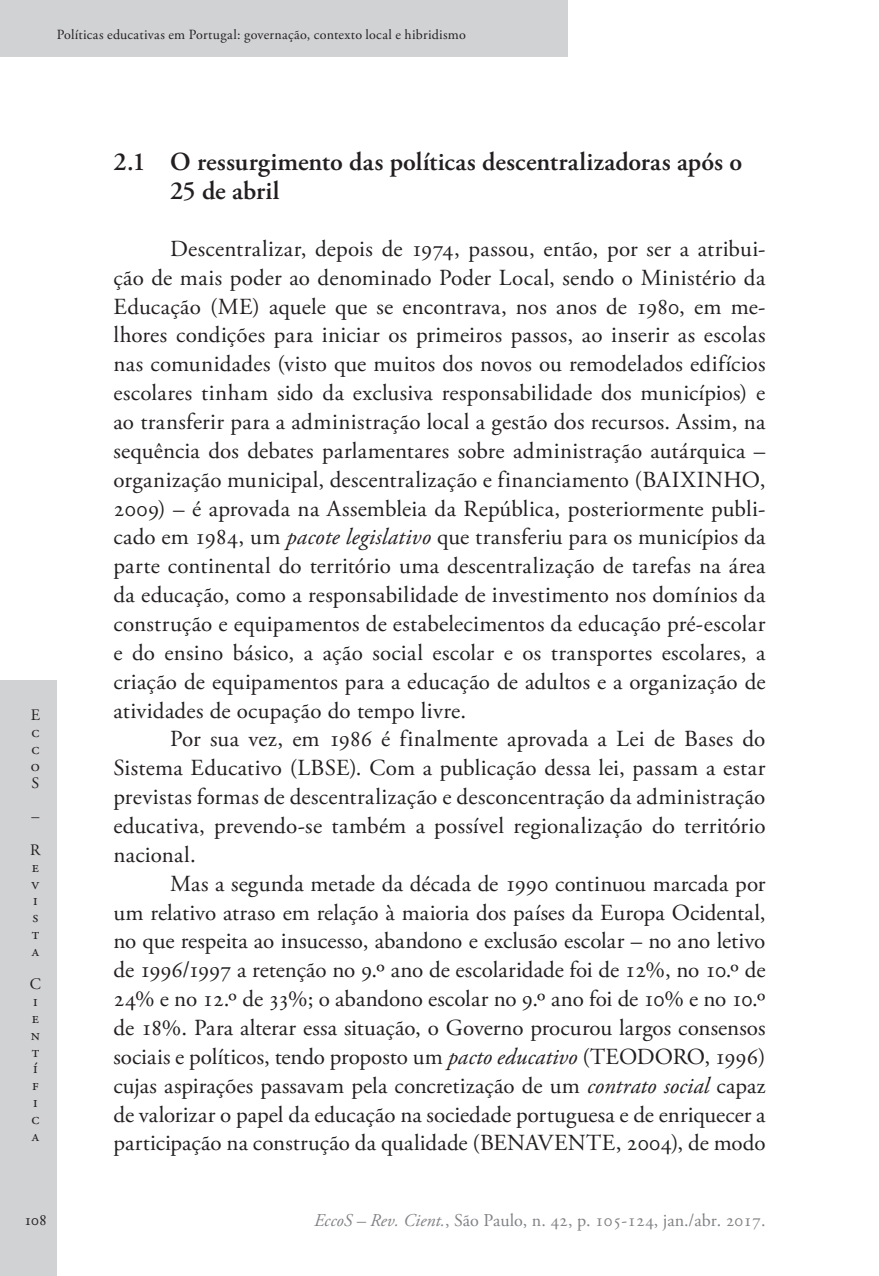
<style>
.page{position:relative;width:879px;height:1276px;background:#fff}
.page>*{position:absolute;margin:0;border:0;box-sizing:border-box;transform-origin:0 0}
.Ec_SubTitulo_-_2{font:600 26px/28.8px "Adobe Garamond Pro";letter-spacing:.005em;color:#231f20}
.Ec_Normal{font:23px/28.8px "Adobe Garamond Pro";letter-spacing:.01em;color:#231f20;text-align:justify}
.t1{font:18px "Adobe Garamond Pro";color:#808285}
.t2{font:16px/16.8px "Adobe Garamond Pro";color:#231f20;text-align:justify}
.t3{font:14px "Adobe Garamond Pro";letter-spacing:.015em;color:#231f20}
.s1{font-style:italic}
</style>
<div class="page">
<div style="left:0;top:680px;width:57px;height:596px;background:#d1d2d4"></div>
<div style="left:0;top:0;width:567px;height:57px;background:#d1d2d4"></div>
<p class="t3" style="left:57px;top:26px;width:411px">Políticas educativas em Portugal: governação, contexto local e hibridismo</p>
<p class="t2" style="left:31px;top:707px;width:11px">E c c o S</p>
<p class="t2" style="left:30px;top:800px;width:12px;line-height:33.6px">–<br>R</p>
<p class="t2" style="left:32px;top:859px;width:9px">e v i s t a</p>
<p class="t2" style="left:30px;top:976px;width:13px;text-align:left">C i e n t í f i c a</p>
<p class="Ec_SubTitulo_-_2" style="left:170px;top:148px;width:573px;text-indent:-57px">2.1 O ressurgimento das políticas descentralizadoras após o<br>25 de abril</p>
<p class="Ec_Normal" style="left:113px;top:235px;width:654px;text-indent:57px">Descentralizar, depois de 1974, passou, então, por ser a atribui&shy;ção de mais poder ao denominado Poder Local, sendo o Ministério da Educação (ME) aquele que se encontrava, nos anos de 1980, em me&shy;lhores condições para iniciar os primeiros passos, ao inserir as escolas nas comunidades (visto que muitos dos novos ou remodelados edifícios escolares tinham sido da exclusiva responsabilidade dos municípios) e ao transferir para a administração local a gestão dos recursos. Assim, na sequência dos debates parlamentares sobre administração autárquica – organização municipal, descentralização e financiamento (BAIXINHO, 2009) – é aprovada na Assembleia da República, posteriormente publi&shy;cado em 1984, um <span class="s1">pacote legislativo</span> que transferiu para os municípios da parte continental do território uma descentralização de tarefas na área da educação, como a responsabilidade de investimento nos domínios da construção e equipamentos de estabelecimentos da educação pré-escolar e do ensino básico, a ação social escolar e os transportes escolares, a criação de equipamentos para a educação de adultos e a organização de atividades de ocupação do tempo livre.</p>
<p class="Ec_Normal" style="left:113px;top:725px;width:653px;text-indent:57px">Por sua vez, em 1986 é finalmente aprovada a Lei de Bases do Sistema Educativo (LBSE). Com a publicação dessa lei, passam a estar previstas formas de descentralização e desconcentração da administração educativa, prevendo-se também a possível regionalização do território nacional.</p>
<p class="Ec_Normal" style="left:113px;top:870px;width:654px;text-indent:57px">Mas a segunda metade da década de 1990 continuou marcada por um relativo atraso em relação à maioria dos países da Europa Ocidental, no que respeita ao insucesso, abandono e exclusão escolar – no ano letivo de 1996/1997 a retenção no 9.º ano de escolaridade foi de 12%, no 10.º de 24% e no 12.º de 33%; o abandono escolar no 9.º ano foi de 10% e no 10.º de 18%. Para alterar essa situação, o Governo procurou largos consensos sociais e políticos, tendo proposto um <span class="s1">pacto educativo</span> (TEODORO, 1996) cujas aspirações passavam pela concretização de um <span class="s1">contrato social</span> capaz de valorizar o papel da educação na sociedade portuguesa e de enriquecer a participação na construção da qualidade (BENAVENTE, 2004), de modo</p>
<p class="t2" style="left:24px;top:1212px;width:24px">108</p>
<p class="t1" style="left:314px;top:1209px;width:453px"><span class="s1">EccoS – Rev. Cient.</span>, São Paulo, n. 42, p. 105-124, jan./abr. 2017.</p>
</div>
